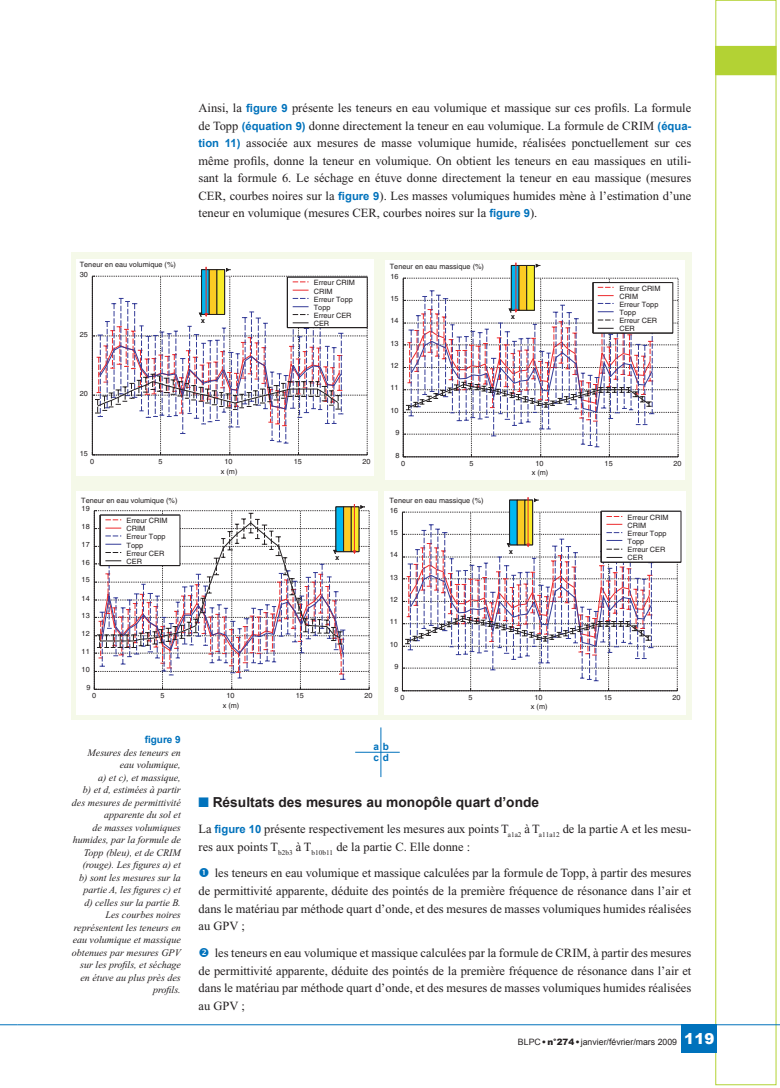
<style>
.page{position:relative;width:780px;height:1088px;background:#fff}
.page>*{position:absolute;margin:0;border:0;box-sizing:border-box;transform-origin:0 0}
.t1{font:700 13.75px "Arial";color:#231f20}
.t2{font:12.5px/17.8px "Times";color:#231f20;text-align:justify}
.t3{font:italic 10px/12.5px "Times";color:#231f20;text-align:right}
.t4{font:700 10px "Arial";color:#0072bc}
.t5{font:8.75px "Arial";color:#231f20}
.t6{font:7.25px/8.1px "Helvetica";color:#231f20}
.s1{font-family:"Arial";font-weight:700;font-size:11.25px;color:#0072bc}
.s2{color:#0072bc}
.s3{font-weight:900}
.s4{font-weight:900;font-size:15px;color:#fff}
</style>
<div class="page">
<svg style="left:0;top:1024px;width:18px;height:1px"></svg>
<svg style="left:715px;top:0;width:61px;height:1085px"></svg>
<div style="left:681px;top:1024px;width:36px;height:29px;background:#0072bc"></div>
<hr style="left:18px;top:1024px;width:762px;height:1px;background:#0072bc">
<div style="left:71px;top:253px;width:620px;height:467px;background:#f5f9e9"></div>
<div style="left:384px;top:492px;width:302px;height:223px;background:#fff"></div>
<hr style="left:601px;top:511px;width:80px;height:1px;background:#231f20">
<hr style="left:601px;top:562px;width:80px;height:1px;background:#231f20">
<div style="left:509px;top:500px;width:8px;height:45px;background:#00b7f0;border:1px solid #231f20"></div>
<div style="left:517px;top:500px;width:8px;height:45px;background:#fccb24;border:1px solid #231f20"></div>
<svg style="left:524px;top:500px;width:8px;height:12px"></svg>
<svg style="left:534px;top:498px;width:4px;height:4px"></svg>
<hr style="left:528px;top:497px;width:1px;height:47px;background:#ec2a2d">
<svg style="left:402px;top:512px;width:276px;height:179px"></svg>
<div style="left:76px;top:491px;width:301px;height:223px;background:#fff"></div>
<hr style="left:354px;top:504px;width:1px;height:47px;background:#ec2a2d">
<svg style="left:94px;top:505px;width:276px;height:185px"></svg>
<div style="left:76px;top:260px;width:298px;height:216px;background:#fff"></div>
<hr style="left:206px;top:267px;width:1px;height:47px;background:#ec2a2d">
<svg style="left:92px;top:268px;width:276px;height:188px"></svg>
<div style="left:384px;top:260px;width:300px;height:219px;background:#fff"></div>
<svg style="left:511px;top:265px;width:8px;height:13px"></svg>
<div style="left:519px;top:265px;width:8px;height:45px;background:#fccb24"></div>
<div style="left:526px;top:265px;width:8px;height:45px;background:#f8eb28;border:1px solid #231f20"></div>
<svg style="left:535px;top:264px;width:5px;height:4px"></svg>
<hr style="left:515px;top:263px;width:1px;height:47px;background:#ec2a2d">
<svg style="left:403px;top:278px;width:275px;height:180px"></svg>
<hr style="left:380px;top:727px;width:1px;height:50px;background:#0072bc">
<hr style="left:355px;top:752px;width:45px;height:1px;background:#0072bc">
<p class="t2" style="left:198px;top:99px;width:494px">Ainsi, la <span class="s1">figure 9</span> présente les teneurs en eau volumique et massique sur ces profils. La formule de Topp <span class="s1">(équation 9)</span> donne directement la teneur en eau volumique. La formule de CRIM <span class="s1">(équa&shy;tion 11)</span> associée aux mesures de masse volumique humide, réalisées ponctuellement sur ces même profils, donne la teneur en volumique. On obtient les teneurs en eau massiques en utili&shy;sant la formule 6. Le séchage en étuve donne directement la teneur en eau massique (mesures CER, courbes noires sur la <span class="s1">figure 9</span>). Les masses volumiques humides mène à l’estimation d’une teneur en volumique (mesures CER, courbes noires sur la <span class="s1">figure 9</span>).</p>
<p class="t6" style="left:80px;top:260px;width:98px">Teneur en eau volumique (%)</p>
<p class="t6" style="left:80px;top:270px;width:10px">30</p>
<p class="t6" style="left:80px;top:330px;width:10px">25</p>
<p class="t6" style="left:201px;top:316px;width:5px">x</p>
<p class="t6" style="left:314px;top:279px;width:42px">Erreur CRIM<br>CRIM<br>Erreur Topp<br>Topp<br>Erreur CER<br>CER</p>
<p class="t6" style="left:390px;top:263px;width:96px">Teneur en eau massique (%)</p>
<p class="t6" style="left:390px;top:272px;width:10px">16</p>
<p class="t6" style="left:390px;top:294px;width:10px">15</p>
<p class="t6" style="left:390px;top:317px;width:10px">14</p>
<p class="t6" style="left:511px;top:312px;width:5px">x</p>
<p class="t6" style="left:619px;top:284px;width:42px">Erreur CRIM<br>CRIM<br>Erreur Topp<br>Topp<br>Erreur CER<br>CER</p>
<p class="t6" style="left:390px;top:339px;width:10px">13</p>
<p class="t6" style="left:390px;top:362px;width:10px">12</p>
<p class="t6" style="left:80px;top:389px;width:10px">20</p>
<p class="t6" style="left:390px;top:383px;width:10px">11</p>
<p class="t6" style="left:390px;top:406px;width:10px">10</p>
<p class="t6" style="left:395px;top:428px;width:6px">9</p>
<p class="t6" style="left:80px;top:449px;width:10px">15</p>
<p class="t6" style="left:90px;top:457px;width:6px">0</p>
<p class="t6" style="left:158px;top:457px;width:6px">5</p>
<p class="t6" style="left:224px;top:457px;width:10px">10</p>
<p class="t6" style="left:294px;top:457px;width:10px">15</p>
<p class="t6" style="left:362px;top:457px;width:10px">20</p>
<p class="t6" style="left:395px;top:451px;width:6px">8</p>
<p class="t6" style="left:401px;top:459px;width:6px">0</p>
<p class="t6" style="left:469px;top:459px;width:6px">5</p>
<p class="t6" style="left:535px;top:459px;width:10px">10</p>
<p class="t6" style="left:604px;top:459px;width:10px">15</p>
<p class="t6" style="left:673px;top:459px;width:10px">20</p>
<p class="t6" style="left:221px;top:467px;width:18px">x (m)</p>
<p class="t6" style="left:531px;top:468px;width:18px">x (m)</p>
<p class="t6" style="left:81px;top:496px;width:98px">Teneur en eau volumique (%)</p>
<p class="t6" style="left:126px;top:517px;width:42px">Erreur CRIM<br>CRIM<br>Erreur Topp<br>Topp<br>Erreur CER<br>CER</p>
<p class="t6" style="left:82px;top:505px;width:10px">19</p>
<p class="t6" style="left:82px;top:522px;width:10px">18</p>
<p class="t6" style="left:82px;top:540px;width:10px">17</p>
<p class="t6" style="left:82px;top:558px;width:10px">16</p>
<p class="t6" style="left:335px;top:554px;width:5px">x</p>
<p class="t6" style="left:389px;top:496px;width:96px">Teneur en eau massique (%)</p>
<p class="t6" style="left:390px;top:506px;width:10px">16</p>
<p class="t6" style="left:390px;top:528px;width:10px">15</p>
<p class="t6" style="left:390px;top:551px;width:10px">14</p>
<p class="t6" style="left:509px;top:547px;width:5px">x</p>
<p class="t6" style="left:627px;top:513px;width:42px">Erreur CRIM<br>CRIM<br>Erreur Topp<br>Topp<br>Erreur CER<br>CER</p>
<p class="t6" style="left:82px;top:576px;width:10px">15</p>
<p class="t6" style="left:390px;top:573px;width:10px">13</p>
<p class="t6" style="left:82px;top:594px;width:10px">14</p>
<p class="t6" style="left:390px;top:595px;width:10px">12</p>
<p class="t6" style="left:82px;top:611px;width:10px">13</p>
<p class="t6" style="left:390px;top:617px;width:10px">11</p>
<p class="t6" style="left:82px;top:630px;width:10px">12</p>
<p class="t6" style="left:82px;top:647px;width:10px">11</p>
<p class="t6" style="left:390px;top:640px;width:10px">10</p>
<p class="t6" style="left:82px;top:665px;width:10px">10</p>
<p class="t6" style="left:394px;top:662px;width:6px">9</p>
<p class="t6" style="left:86px;top:683px;width:6px">9</p>
<p class="t6" style="left:92px;top:692px;width:6px">0</p>
<p class="t6" style="left:160px;top:692px;width:6px">5</p>
<p class="t6" style="left:226px;top:692px;width:10px">10</p>
<p class="t6" style="left:296px;top:692px;width:10px">15</p>
<p class="t6" style="left:364px;top:692px;width:10px">20</p>
<p class="t6" style="left:394px;top:685px;width:6px">8</p>
<p class="t6" style="left:400px;top:693px;width:6px">0</p>
<p class="t6" style="left:468px;top:693px;width:6px">5</p>
<p class="t6" style="left:534px;top:693px;width:10px">10</p>
<p class="t6" style="left:603px;top:693px;width:10px">15</p>
<p class="t6" style="left:672px;top:693px;width:10px">20</p>
<p class="t6" style="left:223px;top:701px;width:18px">x (m)</p>
<p class="t6" style="left:531px;top:702px;width:18px">x (m)</p>
<p class="t4" style="left:145px;top:733px;width:38px">figure 9</p>
<p class="t3" style="left:72px;top:746px;width:110px">Mesures des teneurs en eau volumique,<br>a) et c), et massique,<br>b) et d, estimées à partir des mesures de permittivité apparente du sol et<br>de masses volumiques humides, par la formule de<br>Topp (bleu), et de CRIM (rouge). Les figures a) et b) sont les mesures sur la partie A, les figures c) et<br>d) celles sur la partie B.<br>Les courbes noires représentent les teneurs en eau volumique et massique obtenues par mesures GPV sur les profils, et séchage en étuve au plus près des profils.</p>
<p class="t4" style="left:373px;top:740px;width:17px">a b</p>
<p class="t4" style="left:373px;top:751px;width:17px">c d</p>
<p class="t1" style="left:198px;top:793px;width:342px"><span class="s2">■</span> Résultats des mesures au monopôle quart d’onde</p>
<p class="t2" style="left:198px;top:820px;width:494px">La <span class="s1">figure 10</span> présente respectivement les mesures aux points T<sub>a1a2</sub> à T<sub>a11a12</sub> de la partie A et les mesu&shy;res aux points T<sub>b2b3</sub> à T<sub>b10b11</sub> de la partie C. Elle donne :</p>
<p class="t2" style="left:198px;top:864px;width:494px"><span class="s2">■</span> les teneurs en eau volumique et massique calculées par la formule de Topp, à partir des mesures de permittivité apparente, déduite des pointés de la première fréquence de résonance dans l’air et dans le matériau par méthode quart d’onde, et des mesures de masses volumiques humides réalisées au GPV ;</p>
<p class="t2" style="left:198px;top:944px;width:494px"><span class="s2">□</span> les teneurs en eau volumique et massique calculées par la formule de CRIM, à partir des mesures de permittivité apparente, déduite des pointés de la première fréquence de résonance dans l’air et dans le matériau par méthode quart d’onde, et des mesures de masses volumiques humides réalisées au GPV ;</p>
<p class="t5" style="left:518px;top:1036px;width:198px">BLPC <span class="s3">• n°274 •</span> janvier/février/mars 2009 <span class="s4">119</span></p>
</div>
